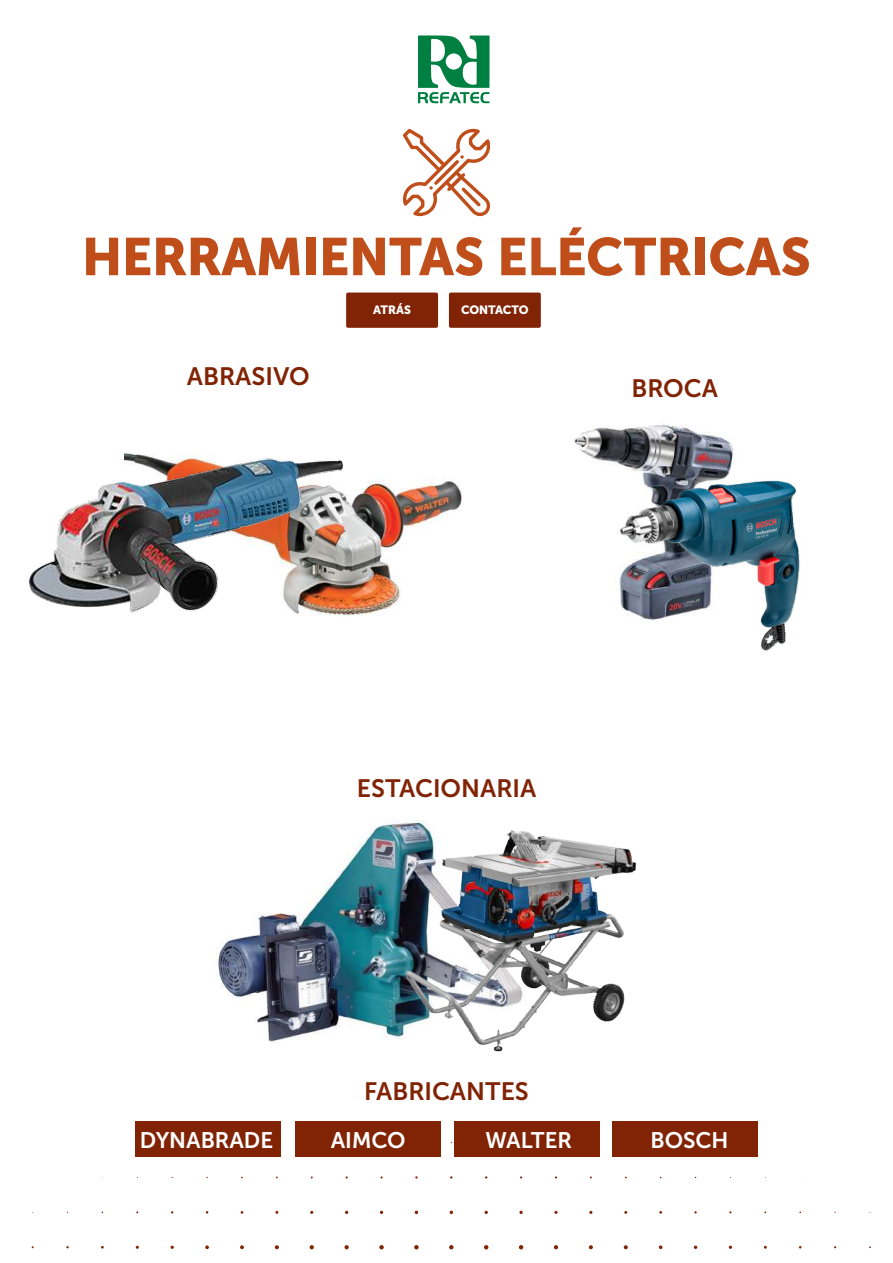
<style>
.page{position:relative;width:893px;height:1263px;background:#fff}
.page>*{position:absolute;margin:0;border:0;box-sizing:border-box;transform-origin:0 0}
.t1{font:52.5px "Museo Sans Cyrl 900";color:#bf4e1b}
.t2{font:25.05px "Museo Sans Cyrl 700";color:#802405}
.t3{font:22.5px "Museo Sans Cyrl 700";color:#fff}
.t4{font:12px "Museo Sans Cyrl 900";color:#fff}
</style>
<div class="page">
<img style="left:217px;top:820px;width:205px;height:222px">
<img style="left:574px;top:424px;width:161px;height:47px">
<img style="left:343px;top:477px;width:119px;height:139px">
<svg style="left:418px;top:35px;width:72px;height:68px"></svg>
<svg style="left:403px;top:128px;width:87px;height:88px"></svg>
<div style="left:449px;top:293px;width:92px;height:35px;background:#802405;border-radius:2px"></div>
<div style="left:346px;top:293px;width:92px;height:35px;background:#802405;border-radius:2px"></div>
<div style="left:135px;top:1122px;width:146px;height:35px;background:#802405"></div>
<div style="left:295px;top:1122px;width:146px;height:35px;background:#802405"></div>
<div style="left:454px;top:1122px;width:146px;height:35px;background:#802405"></div>
<div style="left:612px;top:1122px;width:146px;height:35px;background:#802405"></div>
<img style="left:30px;top:453px;width:313px;height:163px">
<img style="left:619px;top:471px;width:181px;height:180px">
<img style="left:397px;top:822px;width:240px;height:230px">
<svg style="left:729px;top:1245px;width:3px;height:4px"></svg>
<svg style="left:694px;top:1245px;width:3px;height:4px"></svg>
<svg style="left:659px;top:1245px;width:3px;height:4px"></svg>
<svg style="left:624px;top:1245px;width:4px;height:4px"></svg>
<svg style="left:589px;top:1245px;width:4px;height:4px"></svg>
<svg style="left:554px;top:1245px;width:4px;height:4px"></svg>
<svg style="left:519px;top:1245px;width:4px;height:4px"></svg>
<svg style="left:484px;top:1245px;width:4px;height:4px"></svg>
<svg style="left:449px;top:1245px;width:5px;height:4px"></svg>
<svg style="left:414px;top:1245px;width:5px;height:4px"></svg>
<svg style="left:379px;top:1245px;width:5px;height:4px"></svg>
<svg style="left:344px;top:1245px;width:5px;height:4px"></svg>
<svg style="left:310px;top:1245px;width:4px;height:4px"></svg>
<svg style="left:275px;top:1245px;width:4px;height:4px"></svg>
<svg style="left:240px;top:1245px;width:4px;height:4px"></svg>
<svg style="left:205px;top:1245px;width:4px;height:4px"></svg>
<svg style="left:554px;top:1211px;width:4px;height:3px"></svg>
<svg style="left:519px;top:1211px;width:4px;height:3px"></svg>
<svg style="left:450px;top:1210px;width:3px;height:4px"></svg>
<svg style="left:415px;top:1210px;width:3px;height:4px"></svg>
<h1 class="t1" style="left:82px;top:227px;width:730px">HERRAMIENTAS ELÉCTRICAS</h1>
<p class="t4" style="left:373px;top:303px;width:39px">ATRÁS</p>
<p class="t4" style="left:461px;top:303px;width:69px">CONTACTO</p>
<p class="t2" style="left:187px;top:363px;width:124px">ABRASIVO</p>
<p class="t2" style="left:631px;top:374px;width:88px">BROCA</p>
<p class="t2" style="left:357px;top:774px;width:181px">ESTACIONARIA</p>
<p class="t2" style="left:364px;top:1077px;width:166px">FABRICANTES</p>
<p class="t3" style="left:140px;top:1127px;width:135px">DYNABRADE</p>
<p class="t3" style="left:331px;top:1127px;width:76px">AIMCO</p>
<p class="t3" style="left:485px;top:1127px;width:88px">WALTER</p>
<p class="t3" style="left:650px;top:1127px;width:80px">BOSCH</p>
</div>
